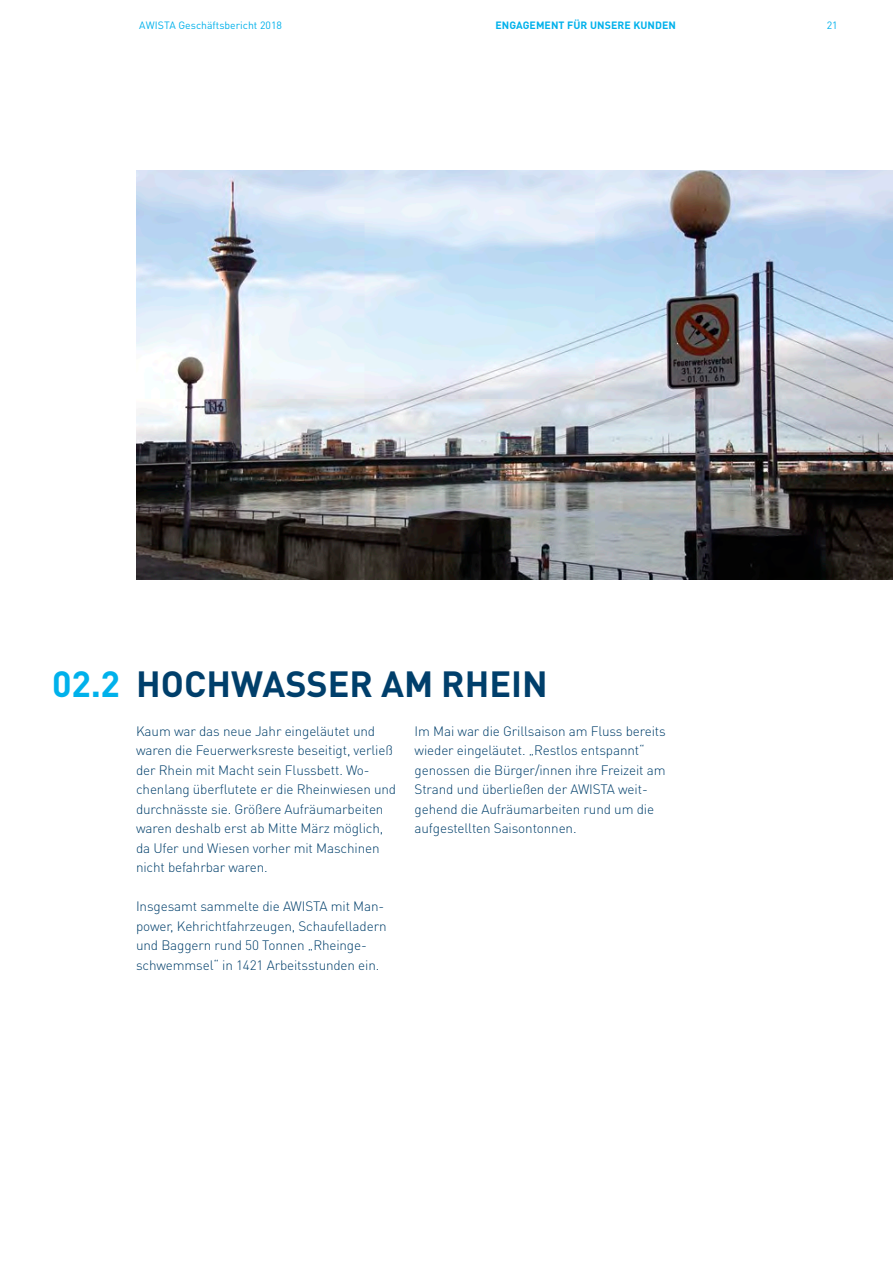
<style>
.page{position:relative;width:893px;height:1263px;background:#fff}
.page>*{position:absolute;margin:0;border:0;box-sizing:border-box;transform-origin:0 0}
.t1{font:700 36px "DIN Pro";color:#003f6b}
.t2{font:300 13.5px/19.5px "DIN Pro";letter-spacing:-.01em;color:#003f6b}
.t3{font:10.5px "DIN Pro";color:#00b1eb}
.t4{font:700 10.5px "DIN Pro";letter-spacing:.01em;color:#00b1eb}
.s1{color:#00b1eb}
</style>
<div class="page">
<img style="left:136px;top:170px;width:757px;height:410px">
<p class="t3" style="left:139px;top:18px;width:144px">AWISTA Geschäftsbericht 2018</p>
<p class="t4" style="left:495px;top:18px;width:182px">ENGAGEMENT FÜR UNSERE KUNDEN</p>
<p class="t3" style="left:827px;top:18px;width:12px">21</p>
<h1 class="t1" style="left:52px;top:659px;width:497px"><span class="s1">02.2</span> HOCHWASSER AM RHEIN</h1>
<p class="t2" style="left:136px;top:720px;width:262px">Kaum war das neue Jahr eingeläutet und waren die Feuerwerksreste beseitigt, verließ der Rhein mit Macht sein Flussbett. Wo&shy;chenlang überflutete er die Rheinwiesen und durchnässte sie. Größere Aufräumarbeiten waren deshalb erst ab Mitte März möglich, da Ufer und Wiesen vorher mit Maschinen nicht befahrbar waren.</p>
<p class="t2" style="left:136px;top:896px;width:252px">Insgesamt sammelte die AWISTA mit Man&shy;power, Kehrichtfahrzeugen, Schaufelladern und Baggern rund 50 Tonnen „Rheinge&shy;schwemmsel“ in 1421 Arbeitsstunden ein.</p>
<p class="t2" style="left:415px;top:720px;width:253px">Im Mai war die Grillsaison am Fluss bereits wieder eingeläutet. „Restlos entspannt“ genossen die Bürger/innen ihre Freizeit am Strand und überließen der AWISTA weit&shy;gehend die Aufräumarbeiten rund um die aufgestellten Saisontonnen.</p>
</div>
